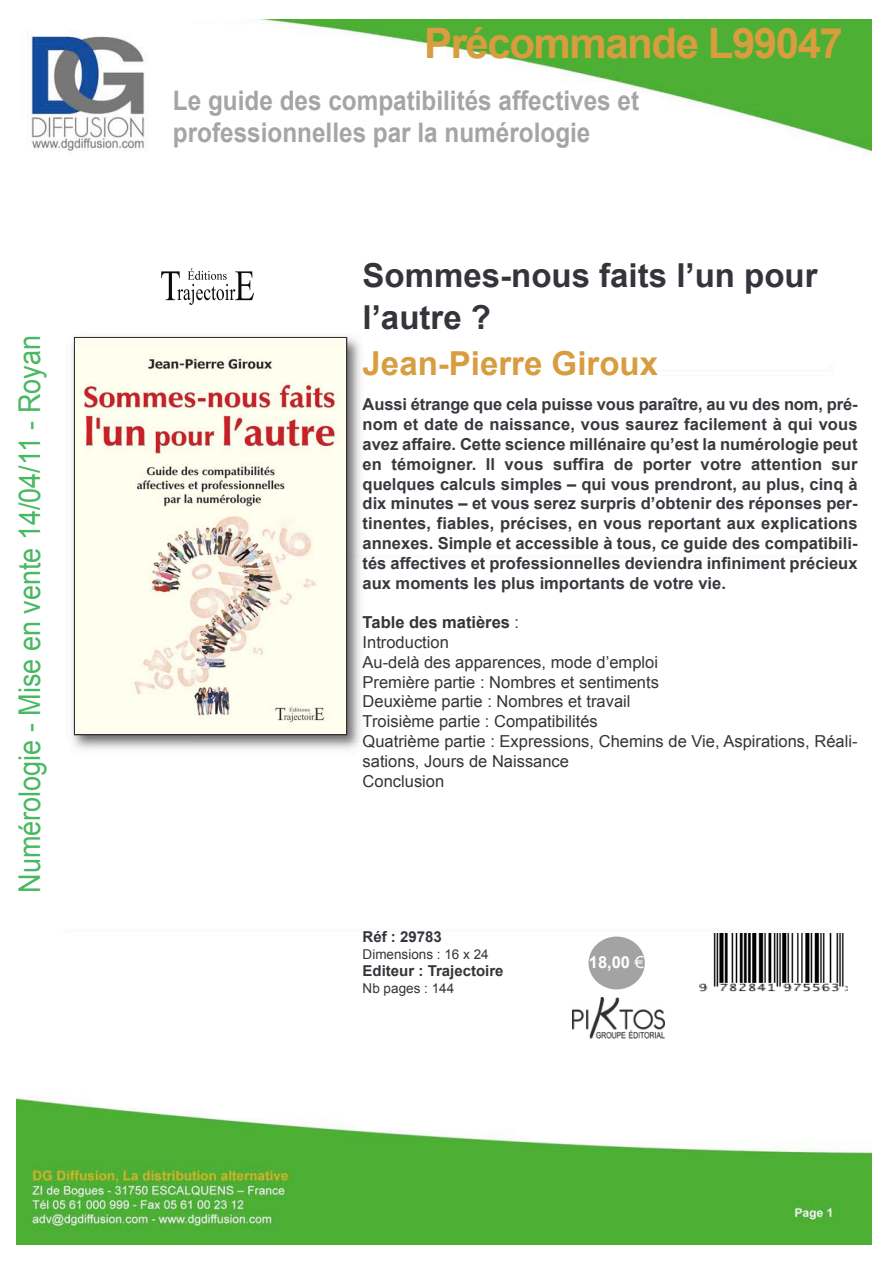
<style>
.page{position:relative;width:893px;height:1263px;background:#fff}
.page>*{position:absolute;margin:0;border:0;box-sizing:border-box;transform-origin:0 0}
.t1{font:700 42px "Arial";letter-spacing:-.035em;color:#d79d3f}
.t2{font:700 33px/42px "Arial";color:#36343a}
.t3{font:700 33px "Arial";color:#d79d3f}
.t4{font:30px "Arial";color:#48b862;scale:.9 1}
.t5{font:700 27px/32.4px "Arial";color:#a5a4a6;scale:.9 1}
.t6{font:700 16.5px/19.8px "Arial";color:#3a383e;text-align:justify}
.t7{font:16.5px/19.8px "Arial";color:#36343a}
.t8{font:700 16.5px "Arial";color:#fff}
.t9{font:700 15px "Arial";color:#36343a}
.t10{font:13.5px "Arial";color:#36343a}
.s1{font-weight:700}
.s2{font-weight:400}
</style>
<div class="page">
<img style="left:17px;top:19px;width:855px;height:1226px">
<img style="left:67px;top:330px;width:300px;height:425px">
<img style="left:75px;top:338px;width:271px;height:396px">
<div style="left:698px;top:933px;width:148px;height:68px;background:#fff"></div>
<img style="left:699px;top:933px;width:149px;height:58px">
<svg style="left:588px;top:937px;width:56px;height:52px"></svg>
<div style="left:570px;top:994px;width:111px;height:49px;background:#fff"></div>
<img style="left:572px;top:997px;width:92px;height:42px">
<img style="left:119px;top:247px;width:177px;height:71px">
<h3 class="t4" style="left:13px;top:893px;width:621px;rotate:-90deg">Numérologie - Mise en vente 14/04/11 - Royan</h3>
<h1 class="t1" style="left:424px;top:20px;width:420px">Précommande L99047</h1>
<h3 class="t5" style="left:173px;top:85px;width:519px">Le guide des compatibilités affectives et professionnelles par la numérologie</h3>
<h2 class="t2" style="left:362px;top:255px;width:456px">Sommes-nous faits l’un pour l’autre ?</h2>
<h2 class="t3" style="left:362px;top:345px;width:297px">Jean-Pierre Giroux</h2>
<p class="t6" style="left:362px;top:395px;width:496px">Aussi étrange que cela puisse vous paraître, au vu des nom, pré&shy;nom et date de naissance, vous saurez facilement à qui vous avez affaire. Cette science millénaire qu’est la numérologie peut en témoigner. Il vous suffira de porter votre attention sur quelques calculs simples – qui vous prendront, au plus, cinq à dix minutes – et vous serez surpris d’obtenir des réponses per&shy;tinentes, fiables, précises, en vous reportant aux explications annexes. Simple et accessible à tous, ce guide des compatibili&shy;tés affectives et professionnelles deviendra infiniment précieux aux moments les plus importants de votre vie.</p>
<p class="t7" style="left:362px;top:613px;width:496px"><span class="s1">Table des matières</span> :<br>Introduction<br>Au-delà des apparences, mode d’emploi<br>Première partie : Nombres et sentiments<br>Deuxième partie : Nombres et travail<br>Troisième partie : Compatibilités<br>Quatrième partie : Expressions, Chemins de Vie, Aspirations, Réali&shy;sations, Jours de Naissance<br>Conclusion</p>
<p class="t9" style="left:362px;top:929px;width:81px">Réf : 29783</p>
<p class="t10" style="left:362px;top:947px;width:128px">Dimensions : 16 x 24</p>
<p class="t9" style="left:362px;top:963px;width:142px">Editeur : Trajectoire</p>
<p class="t10" style="left:362px;top:981px;width:93px">Nb pages : 144</p>
<p class="t8" style="left:589px;top:953px;width:57px">18,00 <span class="s2">€</span></p>
</div>
